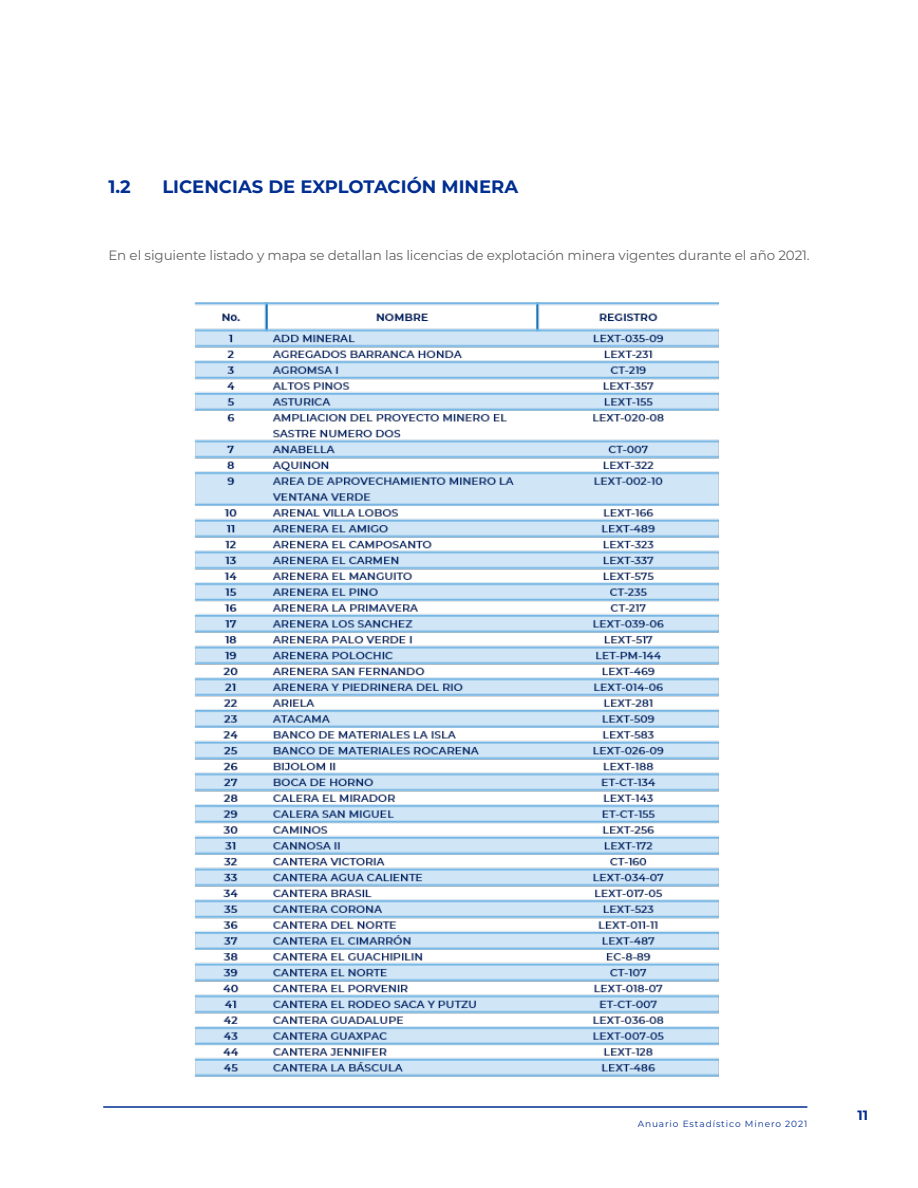
<style>
.page{position:relative;width:918px;height:1188px;background:#fff}
.page>*{position:absolute;margin:0;border:0;box-sizing:border-box;transform-origin:0 0}
.Subtitulares{font:700 18px "Montserrat";color:#002e91}
.Cuerpo_1_columna{font:13.5px "Montserrat";letter-spacing:-.01em;color:#636366}
.t1{font:700 13.5px "Montserrat";color:#002e91}
.t2{font:9px "Montserrat";letter-spacing:.1em;color:#002e91}
</style>
<div class="page">
<hr style="left:103px;top:1106px;width:704px;height:2px;background:#002e91">
<img style="left:194px;top:302px;width:525px;height:775px">
<p class="Subtitulares" style="left:108px;top:174px;width:24px">1.2</p>
<p class="Subtitulares" style="left:162px;top:174px;width:357px">LICENCIAS DE EXPLOTACIÓN MINERA</p>
<p class="Cuerpo_1_columna" style="left:108px;top:246px;width:703px">En el siguiente listado y mapa se detallan las licencias de explotación minera vigentes durante el año 2021.</p>
<p class="t2" style="left:638px;top:1117px;width:171px">Anuario Estadístico Minero 2021</p>
<p class="t1" style="left:858px;top:1106px;width:12px">11</p>
</div>
